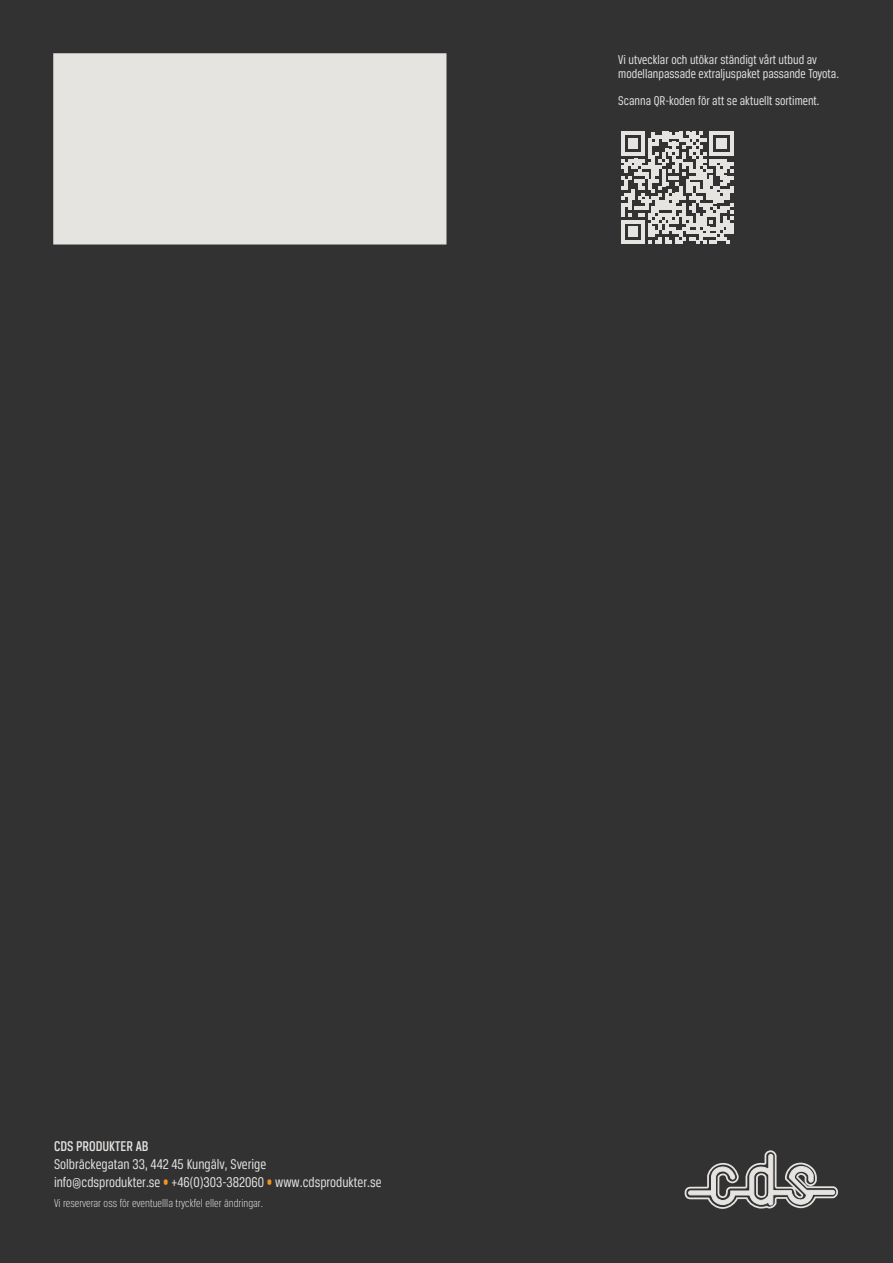
<style>
.page{position:relative;width:893px;height:1263px;background:#333233}
.page>*{position:absolute;margin:0;border:0;box-sizing:border-box;transform-origin:0 0}
.t1{font:15px/18px "Breuer Condensed";color:#e6e4e1}
.t2{font:13.5px/13.5px "Breuer Condensed";color:#e6e4e1}
.t3{font:300 12px "Breuer Condensed";color:#e6e4e1}
.s1{font-weight:500}
.s2{color:#f7941f}
</style>
<div class="page">
<svg style="left:685px;top:1150px;width:153px;height:59px"></svg>
<div style="left:53px;top:53px;width:393px;height:191px;background:#e6e4e1;border:2px solid #e6e4e1"></div>
<svg style="left:621px;top:132px;width:112px;height:112px"></svg>
<p class="t2" style="left:618px;top:53px;width:222px">Vi utvecklar och utökar ständigt vårt utbud av modellanpassade extraljuspaket passande Toyota.</p>
<p class="t2" style="left:618px;top:93px;width:203px">Scanna QR-koden för att se aktuellt sortiment.</p>
<p class="t1" style="left:54px;top:1136px;width:329px"><span class="s1">CDS PRODUKTER AB<br></span>Solbräckegatan 33, 442 45 Kungälv, Sverige<br>info@cdsprodukter.se <span class="s2">•</span> +46(0)303-382060 <span class="s2">•</span> www.cdsprodukter.se</p>
<p class="t3" style="left:54px;top:1196px;width:211px">Vi reserverar oss för eventuellla tryckfel eller ändringar.</p>
</div>
